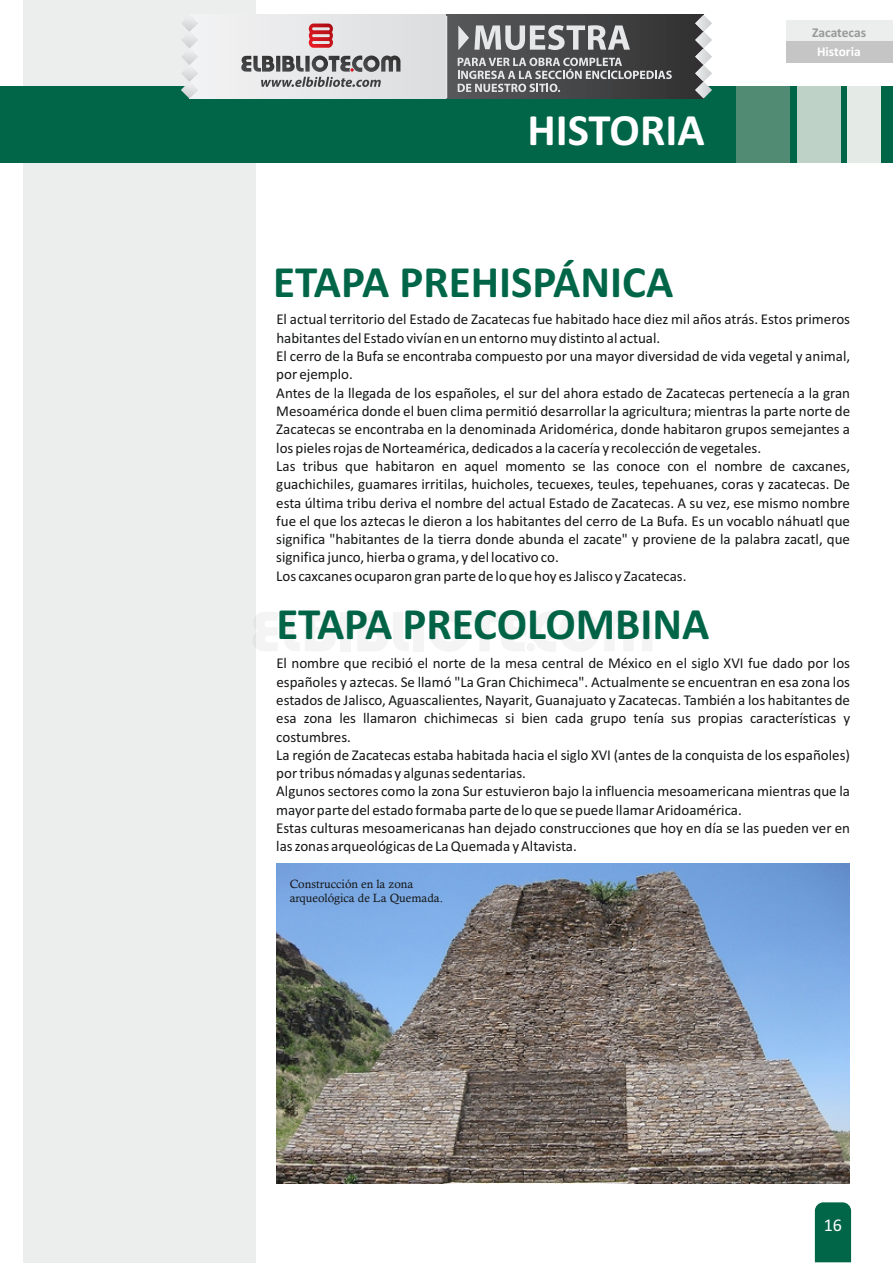
<style>
.page{position:relative;width:893px;height:1263px;background:#fff}
.page>*{position:absolute;margin:0;border:0;box-sizing:border-box;transform-origin:0 0}
.t1{font:700 45px "Calibri";color:#006647}
.t2{font:700 45px "Calibri";color:#fff}
.t3{font:18px "Calibri";color:#fff}
.t4{font:15px/18.3px "Calibri";color:#151616}
.t5{font:700 13.5px "Calibri";letter-spacing:-.005em;color:#999}
.t6{font:700 13.5px "Calibri";color:#fff}
.t7{font:12px/13.8px "Calisto";color:#151616}
</style>
<div class="page">
<div style="left:23px;top:0;width:232px;height:1263px;background:#eceded"></div>
<div style="left:786px;top:20px;width:107px;height:22px;background:#eceded"></div>
<div style="left:786px;top:41px;width:107px;height:22px;background:#c5c5c5"></div>
<div style="left:1px;top:86px;width:892px;height:77px;background:#006647"></div>
<div style="left:798px;top:86px;width:43px;height:77px;background:#bed2c8"></div>
<div style="left:847px;top:86px;width:34px;height:77px;background:#e4ebe7"></div>
<div style="left:736px;top:86px;width:53px;height:77px;background:#528b73"></div>
<div style="left:815px;top:1202px;width:36px;height:60px;background:#006647"></div>
<img style="left:276px;top:864px;width:574px;height:319px">
<div style="left:189px;top:15px;width:514px;height:83px;background:#e6e7e9"></div>
<svg style="left:255px;top:612px;width:22px;height:39px"></svg>
<svg style="left:284px;top:612px;width:51px;height:39px"></svg>
<div style="left:340px;top:612px;width:11px;height:39px;background:#f4f4f4"></div>
<svg style="left:358px;top:612px;width:50px;height:39px"></svg>
<div style="left:413px;top:612px;width:11px;height:39px;background:#f4f4f4"></div>
<svg style="left:429px;top:612px;width:223px;height:39px"></svg>
<div style="left:446px;top:15px;width:257px;height:83px;background:linear-gradient(to right,#5a5b5d,#323232)"></div>
<svg style="left:181px;top:15px;width:17px;height:83px"></svg>
<svg style="left:695px;top:15px;width:17px;height:83px"></svg>
<svg style="left:309px;top:24px;width:24px;height:24px"></svg>
<svg style="left:241px;top:56px;width:159px;height:31px"></svg>
<svg style="left:458px;top:58px;width:214px;height:34px"></svg>
<svg style="left:458px;top:25px;width:172px;height:25px"></svg>
<hr style="left:446px;top:16px;width:1px;height:82px;background:#e6e7e9">
<h1 class="t2" style="left:527px;top:111px;width:179px">HISTORIA</h1>
<h1 class="t1" style="left:273px;top:263px;width:402px">ETAPA PREHISPÁNICA</h1>
<p class="t5" style="left:812px;top:27px;width:56px">Zacatecas</p>
<p class="t6" style="left:817px;top:46px;width:45px">Historia</p>
<p class="t4" style="left:276px;top:311px;width:575px">El actual territorio del Estado de Zacatecas fue habitado hace diez mil años atrás. Estos primeros habitantes del Estado vivían en un entorno muy distinto al actual.<br>El cerro de la Bufa se encontraba compuesto por una mayor diversidad de vida vegetal y animal, por ejemplo.<br>Antes de la llegada de los españoles, el sur del ahora estado de Zacatecas pertenecía a la gran Mesoamérica donde el buen clima permitió desarrollar la agricultura; mientras la parte norte de Zacatecas se encontraba en la denominada Aridomérica, donde habitaron grupos semejantes a los pieles rojas de Norteamérica, dedicados a la cacería y recolección de vegetales.<br>Las tribus que habitaron en aquel momento se las conoce con el nombre de caxcanes, guachichiles, guamares irritilas, huicholes, tecuexes, teules, tepehuanes, coras y zacatecas. De esta última tribu deriva el nombre del actual Estado de Zacatecas. A su vez, ese mismo nombre fue el que los aztecas le dieron a los habitantes del cerro de La Bufa. Es un vocablo náhuatl que significa "habitantes de la tierra donde abunda el zacate" y proviene de la palabra zacatl, que significa junco, hierba o grama, y del locativo co.<br>Los caxcanes ocuparon gran parte de lo que hoy es Jalisco y Zacatecas.</p>
<h1 class="t1" style="left:276px;top:605px;width:434px">ETAPA PRECOLOMBINA</h1>
<p class="t4" style="left:276px;top:655px;width:575px">El nombre que recibió el norte de la mesa central de México en el siglo XVI fue dado por los españoles y aztecas. Se llamó "La Gran Chichimeca". Actualmente se encuentran en esa zona los estados de Jalisco, Aguascalientes, Nayarit, Guanajuato y Zacatecas. También a los habitantes de esa zona les llamaron chichimecas si bien cada grupo tenía sus propias características y costumbres.<br>La región de Zacatecas estaba habitada hacia el siglo XVI (antes de la conquista de los españoles) por tribus nómadas y algunas sedentarias.<br>Algunos sectores como la zona Sur estuvieron bajo la influencia mesoamericana mientras que la mayor parte del estado formaba parte de lo que se puede llamar Aridoamérica.<br>Estas culturas mesoamericanas han dejado construcciones que hoy en día se las pueden ver en las zonas arqueológicas de La Quemada y Altavista.</p>
<p class="t7" style="left:290px;top:878px;width:155px">Construcción en la zona arqueológica de La Quemada.</p>
<p class="t3" style="left:824px;top:1218px;width:20px">16</p>
</div>
